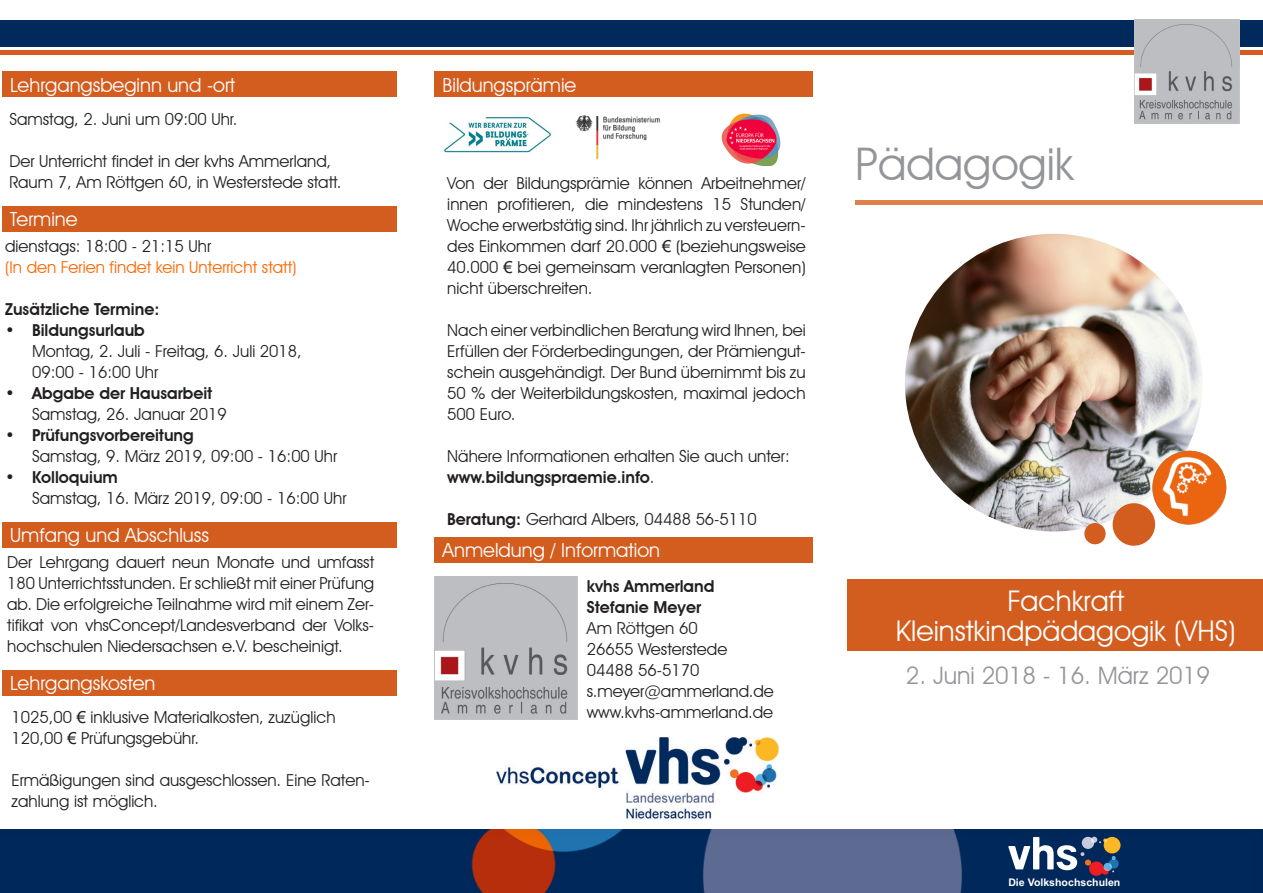
<style>
.page{position:relative;width:1263px;height:893px;background:#fff}
.page>*{position:absolute;margin:0;border:0;box-sizing:border-box;transform-origin:0 0}
.t1{font:45px "Avant Garde IT Cby BT";color:#939598}
.t2{font:28.5px/30px "Avant Garde IT Cby BT";color:#fff;text-align:center}
.t3{font:24px "Avant Garde IT Cby BT";color:#939598}
.t4{font:19.5px "Avant Garde IT Cby BT";color:#fff}
.t5{font:16.5px/21px "Avant Garde IT Cby BT";color:#231f20}
.t6{font:600 16.5px "Avant Garde IT Cby BT";color:#231f20}
.t7{font:16.5px "Avant Garde IT Cby BT";color:#f60}
.t8{font:700 10.5px "Arial";color:#fff}
.s1{font-weight:600}
.s2{font-family:"Arial"}
.s3{font-weight:400}
</style>
<div class="page">
<div style="left:855px;top:200px;width:408px;height:5px;background:#dd814b"></div>
<img style="left:905px;top:234px;width:297px;height:297px;border-radius:149px">
<div style="left:0;top:20px;width:1263px;height:27px;background:#002a5c"></div>
<img style="left:1152px;top:451px;width:74px;height:74px;border-radius:37px">
<div style="left:0;top:50px;width:1263px;height:5px;background:#d35c1f"></div>
<div style="left:1084px;top:523px;width:22px;height:21px;background:#d35c1f;border-radius:50%"></div>
<img style="left:1135px;top:19px;width:104px;height:105px">
<svg style="left:1112px;top:502px;width:44px;height:44px"></svg>
<img style="left:0;top:829px;width:1263px;height:64px">
<svg style="left:1008px;top:837px;width:112px;height:39px"></svg>
<div style="left:847px;top:579px;width:416px;height:72px;background:#d35c1f"></div>
<div style="left:434px;top:537px;width:379px;height:25px;background:#d35c1f"></div>
<img style="left:434px;top:576px;width:144px;height:144px">
<div style="left:2px;top:72px;width:394px;height:25px;background:#d35c1f"></div>
<div style="left:2px;top:522px;width:394px;height:25px;background:#d35c1f"></div>
<div style="left:2px;top:670px;width:394px;height:25px;background:#d35c1f"></div>
<img style="left:496px;top:738px;width:283px;height:82px">
<div style="left:2px;top:206px;width:394px;height:26px;background:#d35c1f"></div>
<img style="left:575px;top:115px;width:85px;height:45px">
<img style="left:721px;top:113px;width:60px;height:52px">
<img style="left:444px;top:116px;width:107px;height:37px">
<div style="left:434px;top:72px;width:379px;height:25px;background:#d35c1f"></div>
<p class="t4" style="left:10px;top:73px;width:227px">Lehrgangsbeginn und -ort</p>
<p class="t5" style="left:9px;top:108px;width:230px">Samstag, 2. Juni um 09:00 Uhr.</p>
<p class="t5" style="left:9px;top:150px;width:323px">Der Unterricht findet in der kvhs Ammerland,</p>
<p class="t5" style="left:9px;top:171px;width:334px">Raum 7, Am Röttgen 60, in Westerstede statt.</p>
<p class="t4" style="left:10px;top:208px;width:69px">Termine</p>
<p class="t5" style="left:5px;top:235px;width:208px">dienstags: 18:00 - 21:15 Uhr</p>
<p class="t7" style="left:5px;top:257px;width:293px">(In den Ferien findet kein Unterricht statt)</p>
<p class="t6" style="left:5px;top:299px;width:156px">Zusätzliche Termine:</p>
<p class="t5" style="left:32px;top:319px;width:271px;text-indent:-27px"><span class="s1">• Bildungsurlaub<br></span>Montag, 2. Juli - Freitag, 6. Juli 2018,<br>09:00 - 16:00 Uhr</p>
<p class="t5" style="left:32px;top:382px;width:196px;text-indent:-27px"><span class="s1">• Abgabe der Hausarbeit<br></span>Samstag, 26. Januar 2019</p>
<p class="t5" style="left:32px;top:424px;width:307px;text-indent:-27px"><span class="s1">• Prüfungsvorbereitung<br></span>Samstag, 9. März 2019, 09:00 - 16:00 Uhr</p>
<p class="t5" style="left:32px;top:466px;width:316px;text-indent:-27px"><span class="s1">• Kolloquium<br></span>Samstag, 16. März 2019, 09:00 - 16:00 Uhr</p>
<p class="t4" style="left:10px;top:523px;width:200px">Umfang und Abschluss</p>
<p class="t5" style="left:7px;top:551px;width:368px;text-align:justify">Der Lehrgang dauert neun Monate und umfasst 180 Unterrichtsstunden. Er schließt mit einer Prüfung ab. Die erfolgreiche Teilnahme wird mit einem Zer&shy;tifikat von vhsConcept/Landesverband der Volks&shy;hochschulen Niedersachsen e.V. bescheinigt.</p>
<p class="t4" style="left:10px;top:671px;width:147px">Lehrgangskosten</p>
<p class="t5" style="left:11px;top:706px;width:326px">1025,00 <span class="s2">€</span> inklusive Materialkosten, zuzüglich<br>120,00 <span class="s2">€</span> Prüfungsgebühr.</p>
<p class="t5" style="left:11px;top:769px;width:360px">Ermäßigungen sind ausgeschlossen. Eine Raten&shy;zahlung ist möglich.</p>
<p class="t4" style="left:443px;top:73px;width:135px">Bildungsprämie</p>
<p class="t5" style="left:447px;top:172px;width:360px;text-align:justify">Von der Bildungsprämie können Arbeitnehmer/ innen profitieren, die mindestens 15 Stunden/ Woche erwerbstätig sind. Ihr jährlich zu versteuern&shy;des Einkommen darf 20.000 <span class="s2">€</span> (beziehungsweise 40.000 <span class="s2">€</span> bei gemeinsam veranlagten Personen) nicht überschreiten.</p>
<p class="t5" style="left:447px;top:319px;width:360px;text-align:justify">Nach einer verbindlichen Beratung wird Ihnen, bei Erfüllen der Förderbedingungen, der Prämiengut&shy;schein ausgehändigt. Der Bund übernimmt bis zu 50 % der Weiterbildungskosten, maximal jedoch 500 Euro.</p>
<p class="t5" style="left:447px;top:445px;width:344px">Nähere Informationen erhalten Sie auch unter:</p>
<p class="t6" style="left:447px;top:467px;width:209px">www.bildungspraemie.info<span class="s3">.</span></p>
<p class="t5" style="left:447px;top:508px;width:311px"><span class="s1">Beratung:</span> Gerhard Albers, 04488 56-5110</p>
<p class="t4" style="left:443px;top:538px;width:219px">Anmeldung / Information</p>
<p class="t6" style="left:587px;top:576px;width:129px">kvhs Ammerland</p>
<p class="t6" style="left:587px;top:597px;width:116px">Stefanie Meyer</p>
<p class="t5" style="left:587px;top:617px;width:112px">Am Röttgen 60</p>
<p class="t5" style="left:587px;top:638px;width:142px">26655 Westerstede</p>
<p class="t5" style="left:587px;top:659px;width:114px">04488 56-5170</p>
<p class="t5" style="left:587px;top:680px;width:189px">s.meyer@ammerland.de</p>
<p class="t5" style="left:587px;top:701px;width:188px">www.kvhs-ammerland.de</p>
<h1 class="t1" style="left:855px;top:137px;width:220px">Pädagogik</h1>
<h2 class="t2" style="left:896px;top:585px;width:341px">Fachkraft<br>Kleinstkindpädagogik (VHS)</h2>
<h3 class="t3" style="left:906px;top:661px;width:305px">2. Juni 2018 - 16. März 2019</h3>
<p class="t8" style="left:1008px;top:875px;width:114px">Die Volkshochschulen</p>
</div>
